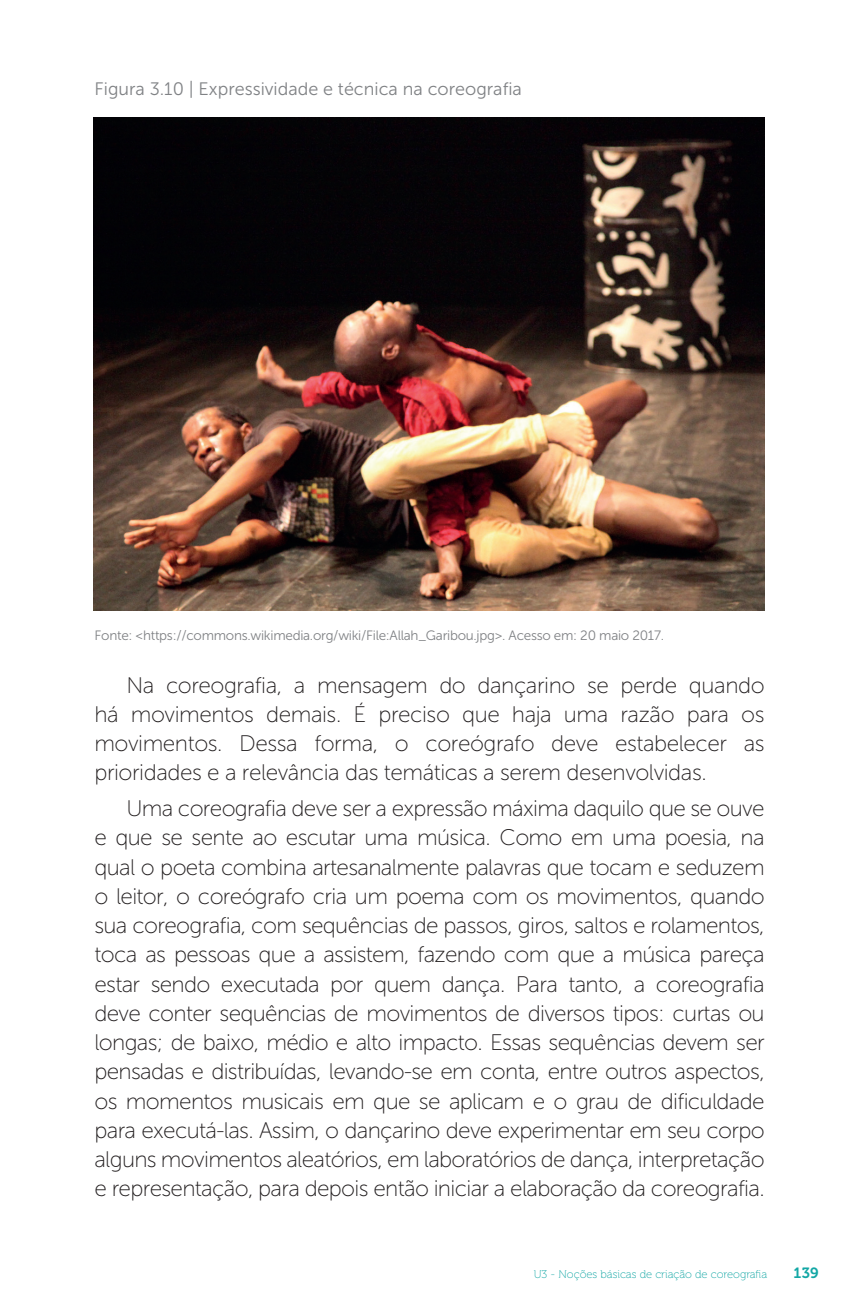
<style>
.page{position:relative;width:862px;height:1307px;background:#fff}
.page>*{position:absolute;margin:0;border:0;box-sizing:border-box;transform-origin:0 0}
.t1{font:22.5px/29.2px "Museo Sans 100";letter-spacing:-.025em;color:#231f20;text-align:justify}
.t2{font:18px "Museo Sans 300";color:#808285}
.t3{font:14.85px "Museo 700";color:#13a7a5}
.t4{font:13.5px "Museo Sans 300";letter-spacing:-.02em;color:#808285}
.t5{font:11.25px "Museo 100";color:#13a7a5}
</style>
<div class="page">
<img style="left:94px;top:117px;width:670px;height:493px">
<p class="t2" style="left:94px;top:79px;width:429px">Figura 3.10 | Expressividade e técnica na coreografia</p>
<p class="t4" style="left:94px;top:628px;width:571px">Fonte: &lt;https://commons.wikimedia.org/wiki/File:Allah_Garibou.jpg&gt;. Acesso em: 20 maio 2017.</p>
<p class="t1" style="left:94px;top:670px;width:671px;text-indent:32px">Na coreografia, a mensagem do dançarino se perde quando há movimentos demais. É preciso que haja uma razão para os movimentos. Dessa forma, o coreógrafo deve estabelecer as prioridades e a relevância das temáticas a serem desenvolvidas.</p>
<p class="t1" style="left:94px;top:794px;width:671px;text-indent:32px">Uma coreografia deve ser a expressão máxima daquilo que se ouve e que se sente ao escutar uma música. Como em uma poesia, na qual o poeta combina artesanalmente palavras que tocam e seduzem o leitor, o coreógrafo cria um poema com os movimentos, quando sua coreografia, com sequências de passos, giros, saltos e rolamentos, toca as pessoas que a assistem, fazendo com que a música pareça estar sendo executada por quem dança. Para tanto, a coreografia deve conter sequências de movimentos de diversos tipos: curtas ou longas; de baixo, médio e alto impacto. Essas sequências devem ser pensadas e distribuídas, levando-se em conta, entre outros aspectos, os momentos musicais em que se aplicam e o grau de dificuldade para executá-las. Assim, o dançarino deve experimentar em seu corpo alguns movimentos aleatórios, em laboratórios de dança, interpretação e representação, para depois então iniciar a elaboração da coreografia.</p>
<p class="t5" style="left:533px;top:1268px;width:235px">U3 - Noções básicas de criação de coreografia</p>
<p class="t3" style="left:793px;top:1264px;width:27px">139</p>
</div>
